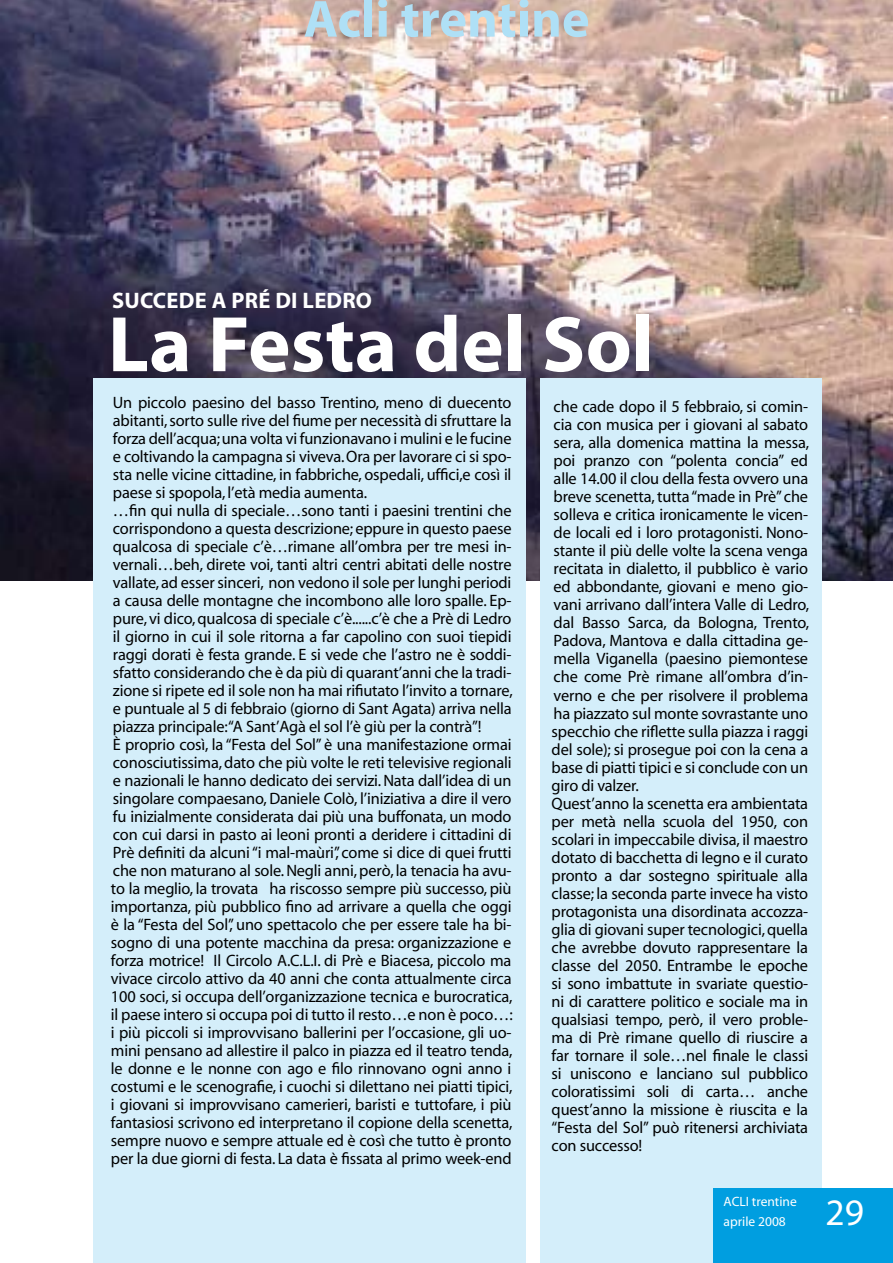
<style>
.page{position:relative;width:893px;height:1263px;background:#fff}
.page>*{position:absolute;margin:0;border:0;box-sizing:border-box;transform-origin:0 0}
.t1{font:700 79.5px "Myriad";color:#fff}
.t2{font:700 52.5px "Myriad";color:#afe0f6}
.t3{font:37.5px "Myriad";color:#fff}
.t4{font:700 22.5px "Myriad";letter-spacing:.01em;color:#fff}
.t5{font:16.5px/18px "Myriad";letter-spacing:-.01em;color:#000}
.t6{font:13.5px/19.5px "Myriad";color:#fff}
</style>
<div class="page">
<img style="left:0;top:0;width:893px;height:581px">
<div style="left:540px;top:378px;width:282px;height:885px;background:#d4eefa"></div>
<div style="left:93px;top:378px;width:432px;height:885px;background:#d4eefa"></div>
<div style="left:714px;top:1188px;width:179px;height:75px;background:#009ee0"></div>
<h2 class="t2" style="left:304px;top:-8px;width:287px">Acli trentine</h2>
<h3 class="t4" style="left:112px;top:289px;width:261px">SUCCEDE A PRÉ DI LEDRO</h3>
<h1 class="t1" style="left:108px;top:303px;width:548px">La Festa del Sol</h1>
<p class="t5" style="left:111px;top:394px;width:403px">Un piccolo paesino del basso Trentino, meno di duecento abitanti, sorto sulle rive del fiume per necessità di sfruttare la forza dell’acqua; una volta vi funzionavano i mulini e le fucine e coltivando la campagna si viveva. Ora per lavorare ci si spo&shy;sta nelle vicine cittadine, in fabbriche, ospedali, uffici,e così il paese si spopola, l’età media aumenta.<br>…fin qui nulla di speciale…sono tanti i paesini trentini che corrispondono a questa descrizione; eppure in questo paese qualcosa di speciale c’è…rimane all’ombra per tre mesi in&shy;vernali…beh, direte voi, tanti altri centri abitati delle nostre vallate, ad esser sinceri, non vedono il sole per lunghi periodi a causa delle montagne che incombono alle loro spalle. Ep&shy;pure, vi dico, qualcosa di speciale c’è......c’è che a Prè di Ledro il giorno in cui il sole ritorna a far capolino con suoi tiepidi raggi dorati è festa grande. E si vede che l’astro ne è soddi&shy;sfatto considerando che è da più di quarant’anni che la tradi&shy;zione si ripete ed il sole non ha mai rifiutato l’invito a tornare, e puntuale al 5 di febbraio (giorno di Sant Agata) arriva nella piazza principale:“A Sant’Agà el sol l’è giù per la contrà”!<br>È proprio così, la “Festa del Sol” è una manifestazione ormai conosciutissima, dato che più volte le reti televisive regionali e nazionali le hanno dedicato dei servizi. Nata dall’idea di un singolare compaesano, Daniele Colò, l’iniziativa a dire il vero fu inizialmente considerata dai più una buffonata, un modo con cui darsi in pasto ai leoni pronti a deridere i cittadini di Prè definiti da alcuni “i mal-maùri”, come si dice di quei frutti che non maturano al sole. Negli anni, però, la tenacia ha avu&shy;to la meglio, la trovata ha riscosso sempre più successo, più importanza, più pubblico fino ad arrivare a quella che oggi è la “Festa del Sol”, uno spettacolo che per essere tale ha bi&shy;sogno di una potente macchina da presa: organizzazione e forza motrice! Il Circolo A.C.L.I. di Prè e Biacesa, piccolo ma vivace circolo attivo da 40 anni che conta attualmente circa 100 soci, si occupa dell’organizzazione tecnica e burocratica, il paese intero si occupa poi di tutto il resto…e non è poco…: i più piccoli si improvvisano ballerini per l’occasione, gli uo&shy;mini pensano ad allestire il palco in piazza ed il teatro tenda, le donne e le nonne con ago e filo rinnovano ogni anno i costumi e le scenografie, i cuochi si dilettano nei piatti tipici, i giovani si improvvisano camerieri, baristi e tuttofare, i più fantasiosi scrivono ed interpretano il copione della scenetta, sempre nuovo e sempre attuale ed è così che tutto è pronto per la due giorni di festa. La data è fissata al primo week-end</p>
<p class="t5" style="left:552px;top:399px;width:259px">che cade dopo il 5 febbraio, si comin&shy;cia con musica per i giovani al sabato sera, alla domenica mattina la messa, poi pranzo con “polenta concia” ed alle 14.00 il clou della festa ovvero una breve scenetta, tutta “made in Prè” che solleva e critica ironicamente le vicen&shy;de locali ed i loro protagonisti. Nono&shy;stante il più delle volte la scena venga recitata in dialetto, il pubblico è vario ed abbondante, giovani e meno gio&shy;vani arrivano dall’intera Valle di Ledro, dal Basso Sarca, da Bologna, Trento, Padova, Mantova e dalla cittadina ge&shy;mella Viganella (paesino piemontese che come Prè rimane all’ombra d’in&shy;verno e che per risolvere il problema ha piazzato sul monte sovrastante uno specchio che riflette sulla piazza i raggi del sole); si prosegue poi con la cena a base di piatti tipici e si conclude con un giro di valzer.<br>Quest’anno la scenetta era ambientata per metà nella scuola del 1950, con scolari in impeccabile divisa, il maestro dotato di bacchetta di legno e il curato pronto a dar sostegno spirituale alla classe; la seconda parte invece ha visto protagonista una disordinata accozza&shy;glia di giovani super tecnologici, quella che avrebbe dovuto rappresentare la classe del 2050. Entrambe le epoche si sono imbattute in svariate questio&shy;ni di carattere politico e sociale ma in qualsiasi tempo, però, il vero proble&shy;ma di Prè rimane quello di riuscire a far tornare il sole…nel finale le classi si uniscono e lanciano sul pubblico coloratissimi soli di carta… anche quest’anno la missione è riuscita e la “Festa del Sol” può ritenersi archiviata con successo!</p>
<p class="t6" style="left:724px;top:1192px;width:75px">ACLI trentine aprile 2008</p>
<h3 class="t3" style="left:825px;top:1193px;width:40px">29</h3>
</div>
